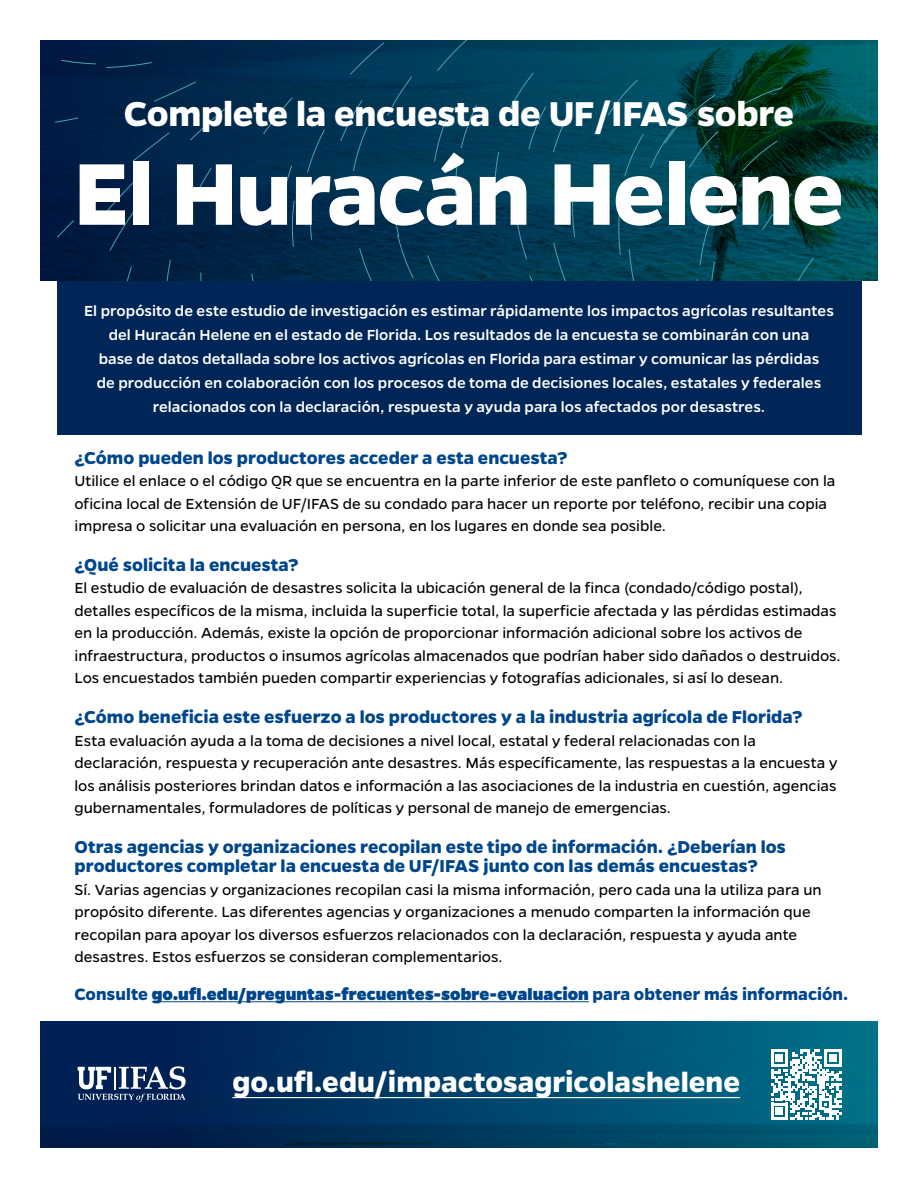
<style>
.page{position:relative;width:918px;height:1188px;background:#fff}
.page>*{position:absolute;margin:0;border:0;box-sizing:border-box;transform-origin:0 0}
.H1_-_Title_Spanish{font:700 99px "Gentona";letter-spacing:-.02em;color:#fff}
.H1_-_Title_Spanish-2{font:700 39px "Gentona";letter-spacing:-.01em;color:#fff}
.p_-_url{font:700 31.5px "Gentona";color:#fff}
.H2_-_subhead{font:700 19.5px/19.5px "Gentona";letter-spacing:.005em;color:#00468b}
.t1{font:800 18.6px "Gentona";color:#00468b}
.P_-_body_no_indent{font:16.5px/22.5px "Gentona";color:#000}
.P_-_body_no_indent_white_Spanish{font:500 16.5px/24px "Gentona";letter-spacing:.005em;color:#fff;text-align:center}
.s1{font-weight:700}
</style>
<div class="page">
<div style="left:57px;top:281px;width:804px;height:154px;background:#002657"></div>
<img style="left:41px;top:1021px;width:837px;height:127px">
<img style="left:40px;top:40px;width:838px;height:20px">
<svg style="left:40px;top:60px;width:838px;height:221px;background:#00344d"></svg>
<svg style="left:350px;top:40px;width:509px;height:66px;background:#004554"></svg>
<svg style="left:78px;top:1066px;width:108px;height:36px"></svg>
<hr style="left:232px;top:1097px;width:508px;height:1px;background:#fff">
<svg style="left:771px;top:1049px;width:70px;height:71px"></svg>
<hr style="left:152px;top:1001px;width:437px;height:1px;background:#00468b">
<h1 class="H1_-_Title_Spanish-2" style="left:124px;top:91px;width:672px">Complete la encuesta de UF/IFAS sobre</h1>
<h1 class="H1_-_Title_Spanish" style="left:74px;top:136px;width:772px">El Huracán Helene</h1>
<p class="P_-_body_no_indent_white_Spanish" style="left:84px;top:299px;width:751px">El propósito de este estudio de investigación es estimar rápidamente los impactos agrícolas resultantes del Huracán Helene en el estado de Florida. Los resultados de la encuesta se combinarán con una<br>base de datos detallada sobre los activos agrícolas en Florida para estimar y comunicar las pérdidas<br>de producción en colaboración con los procesos de toma de decisiones locales, estatales y federales relacionados con la declaración, respuesta y ayuda para los afectados por desastres.</p>
<h2 class="H2_-_subhead" style="left:75px;top:447px;width:495px">¿Cómo pueden los productores acceder a esta encuesta?</h2>
<p class="P_-_body_no_indent" style="left:75px;top:470px;width:762px">Utilice el enlace o el código QR que se encuentra en la parte inferior de este panfleto o comuníquese con la oficina local de Extensión de UF/IFAS de su condado para hacer un reporte por teléfono, recibir una copia impresa o solicitar una evaluación en persona, en los lugares en donde sea posible.</p>
<h2 class="H2_-_subhead" style="left:75px;top:555px;width:226px">¿Qué solicita la encuesta?</h2>
<p class="P_-_body_no_indent" style="left:75px;top:577px;width:768px">El estudio de evaluación de desastres solicita la ubicación general de la finca (condado/código postal), detalles específicos de la misma, incluida la superficie total, la superficie afectada y las pérdidas estimadas en la producción. Además, existe la opción de proporcionar información adicional sobre los activos de infraestructura, productos o insumos agrícolas almacenados que podrían haber sido dañados o destruidos.<br>Los encuestados también pueden compartir experiencias y fotografías adicionales, si así lo desean.</p>
<h2 class="H2_-_subhead" style="left:75px;top:707px;width:730px">¿Cómo beneficia este esfuerzo a los productores y a la industria agrícola de Florida?</h2>
<p class="P_-_body_no_indent" style="left:75px;top:729px;width:764px">Esta evaluación ayuda a la toma de decisiones a nivel local, estatal y federal relacionadas con la declaración, respuesta y recuperación ante desastres. Más específicamente, las respuestas a la encuesta y los análisis posteriores brindan datos e información a las asociaciones de la industria en cuestión, agencias gubernamentales, formuladores de políticas y personal de manejo de emergencias.</p>
<h2 class="H2_-_subhead" style="left:75px;top:837px;width:713px">Otras agencias y organizaciones recopilan este tipo de información. ¿Deberían los productores completar la encuesta de UF/IFAS junto con las demás encuestas?</h2>
<p class="P_-_body_no_indent" style="left:75px;top:878px;width:749px">Sí. Varias agencias y organizaciones recopilan casi la misma información, pero cada una la utiliza para un propósito diferente. Las diferentes agencias y organizaciones a menudo comparten la información que recopilan para apoyar los diversos esfuerzos relacionados con la declaración, respuesta y ayuda ante desastres. Estos esfuerzos se consideran complementarios.</p>
<p class="t1" style="left:75px;top:984px;width:775px"><span class="s1">Consulte</span> go.ufl.edu/preguntas-frecuentes-sobre-evaluacion <span class="s1">para obtener más información.</span></p>
<p class="p_-_url" style="left:232px;top:1063px;width:509px">go.ufl.edu/impactosagricolashelene</p>
</div>
